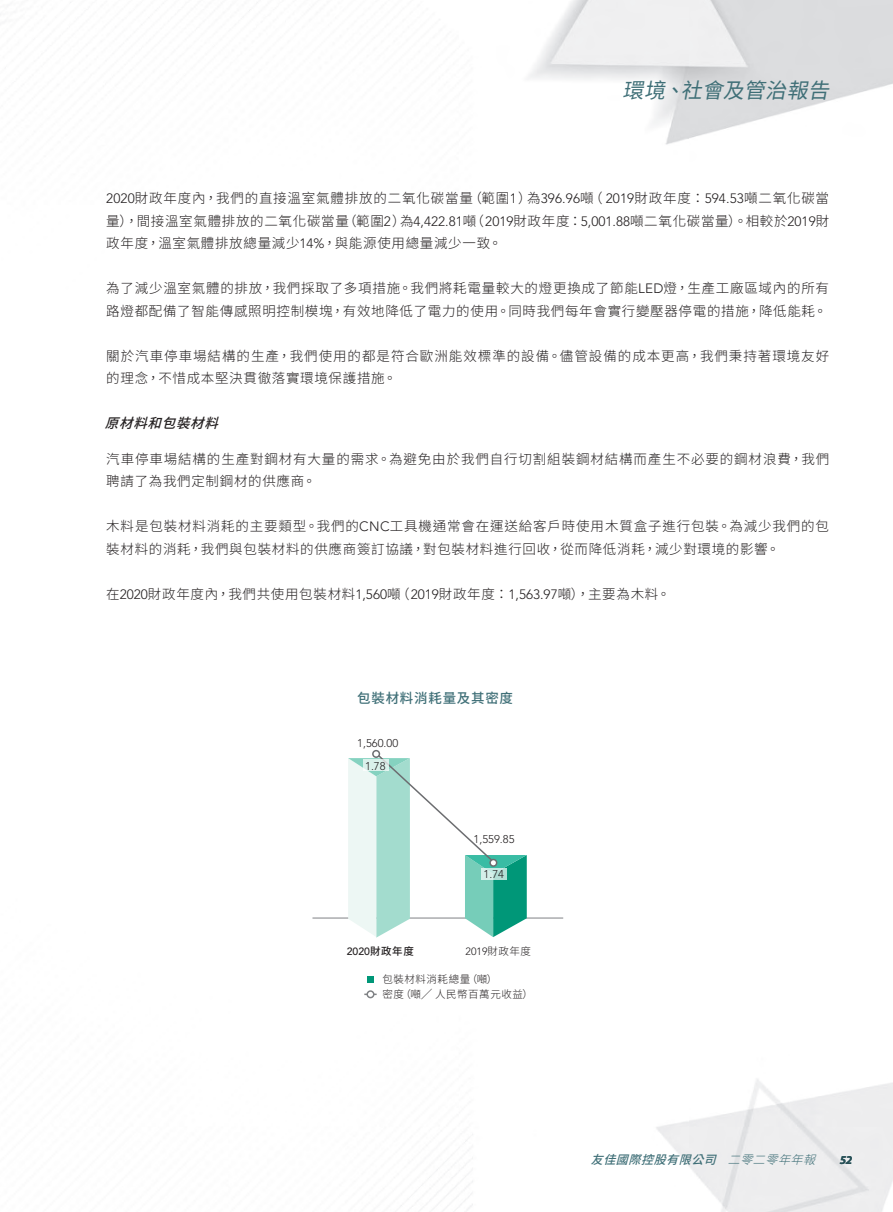
<style>
.page{position:relative;width:893px;height:1212px;background:#fff}
.page>*{position:absolute;margin:0;border:0;box-sizing:border-box;transform-origin:0 0}
.t1{font:italic 21px "Source Han Sans TC";color:#3f6f77}
.Body_Text{font:300 13.5px/22.5px "Source Han Sans TC";letter-spacing:.055em;color:#231f20}
.Heading_2{font:500 13.5px "Source Han Sans TC";letter-spacing:.055em;color:#3f6f77}
.Body_Text-2{font:300 13.5px "Avenir LT Std";color:#231f20}
.Heading_3{font:italic 500 13.5px "Source Han Sans TC";color:#231f20}
.t2{font:italic 500 12px "Source Han Sans TC";color:#3f6f77}
.t3{font:italic 700 12px "Myriad Pro";color:#275057}
.t4{font:300 11.25px "Avenir LT Std";color:#231f20}
.Body_Text-3{font:300 10.5px "Source Han Sans TC";letter-spacing:.05em;color:#231f20}
.Body_Text-4{font:300 10.5px "Avenir LT Std";color:#231f20}
.Body_Text-5{font:500 10.5px "Avenir LT Std";color:#231f20}
.s1{font-family:"Avenir LT Std"}
.s2{font-family:"Source Han Sans TC"}
.s3{font-weight:300}
</style>
<div class="page">
<img style="left:0;top:0;width:893px;height:1212px">
<hr style="left:312px;top:918px;width:251px;height:1px;background:#808285">
<svg style="left:348px;top:751px;width:179px;height:186px"></svg>
<div style="left:372px;top:750px;width:8px;height:8px;border:2px solid #6c6d70;border-radius:50%"></div>
<div style="left:490px;top:859px;width:7px;height:7px;background:#fff;border-radius:50%"></div>
<div style="left:489px;top:859px;width:8px;height:8px;border:2px solid #6c6d70;border-radius:50%"></div>
<svg style="left:481px;top:869px;width:26px;height:11px"></svg>
<div style="left:363px;top:759px;width:26px;height:12px;background:#daf1eb"></div>
<div style="left:367px;top:976px;width:7px;height:6px;background:#009778"></div>
<div style="left:367px;top:991px;width:7px;height:6px;background:#fff;border-radius:50%"></div>
<div style="left:366px;top:990px;width:8px;height:8px;border:2px solid #808285;border-radius:50%"></div>
<h1 class="t1" style="left:622px;top:78px;width:219px">環境社會及管治報告</h1>
<h1 class="t1" style="left:664px;top:78px;width:33px">、</h1>
<p class="Body_Text" style="left:468px;top:187px;width:65px">（範圍<span class="s1">1</span>）</p>
<p class="Body_Text" style="left:589px;top:187px;width:241px">（ <span class="s1">2019</span>財政年度：<span class="s1">594.53</span>噸二氧化碳當</p>
<p class="Body_Text" style="left:343px;top:187px;width:487px;text-indent:-237px"><span class="s1">2020</span>財政年度內，我們的直接溫室氣體排放的二氧化碳當量<br>（範圍<span class="s1">2</span> 為） <span class="s1">4,422.81</span> （噸 <span class="s1">2019</span>財政年度：<span class="s1">5,001.88</span>噸二氧化碳當量）。相較於<span class="s1">2019</span>財</p>
<p class="Body_Text-2" style="left:527px;top:191px;width:68px"><span class="s2">為</span>396.96<span class="s2">噸</span></p>
<p class="Body_Text" style="left:106px;top:210px;width:397px">量，）間接溫室氣體排放的二氧化碳當量<br>政年度，溫室氣體排放總量減少<span class="s1">14%</span>，與能源使用總量減少一致。</p>
<p class="Body_Text" style="left:106px;top:277px;width:724px">為了減少溫室氣體的排放，我們採取了多項措施。我們將耗電量較大的燈更換成了節能<span class="s1">LED</span>燈，生產工廠區域內的所有路燈都配備了智能傳感照明控制模塊，有效地降低了電力的使用。同時我們每年會實行變壓器停電的措施，降低能耗。</p>
<p class="Body_Text" style="left:106px;top:345px;width:724px">關於汽車停車場結構的生產，我們使用的都是符合歐洲能效標準的設備。儘管設備的成本更高，我們秉持著環境友好的理念，不惜成本堅決貫徹落實環境保護措施。</p>
<p class="Heading_3" style="left:105px;top:416px;width:125px">原材料和包裝材料</p>
<p class="Body_Text" style="left:106px;top:448px;width:724px">汽車停車場結構的生產對鋼材有大量的需求。為避免由於我們自行切割組裝鋼材結構而產生不必要的鋼材浪費，我們聘請了為我們定制鋼材的供應商。</p>
<p class="Body_Text" style="left:106px;top:515px;width:724px">木料是包裝材料消耗的主要類型。我們的<span class="s1">CNC</span>工具機通常會在運送給客戶時使用木質盒子進行包裝。為減少我們的包裝材料的消耗，我們與包裝材料的供應商簽訂協議，對包裝材料進行回收，從而降低消耗，減少對環境的影響。</p>
<p class="Body_Text" style="left:396px;top:583px;width:276px">（<span class="s1">2019</span>財政年度：<span class="s1">1,563.97</span>噸，）主要為木料。</p>
<p class="Body_Text" style="left:106px;top:583px;width:296px">在<span class="s1">2020</span>財政年度內，我們共使用包裝材料<span class="s1">1,560</span>噸</p>
<p class="Heading_2" style="left:357px;top:690px;width:157px">包裝材料消耗量及其密度</p>
<p class="t4" style="left:357px;top:737px;width:42px">1,560.00</p>
<p class="t4" style="left:365px;top:760px;width:22px">1.78</p>
<p class="Body_Text-5" style="left:347px;top:945px;width:69px">2020<span class="s2">財政年度</span></p>
<p class="t4" style="left:474px;top:832px;width:42px">1,559.85</p>
<p class="t4" style="left:484px;top:868px;width:22px">1.74</p>
<p class="Body_Text-4" style="left:466px;top:945px;width:67px">2019<span class="s2">財政年度</span></p>
<p class="Body_Text-3" style="left:467px;top:973px;width:32px">（噸(</p>
<p class="Body_Text-3" style="left:382px;top:973px;width:89px">包裝材料消耗總量</p>
<p class="Body_Text-3" style="left:400px;top:988px;width:134px">（噸╱ 人民幣百萬元收益(</p>
<p class="Body_Text-3" style="left:382px;top:988px;width:23px">密度</p>
<p class="t2" style="left:591px;top:1153px;width:235px">友佳國際控股有限公司<span class="s3">二零二零年年報</span></p>
<p class="t3" style="left:840px;top:1152px;width:14px">52</p>
</div>
